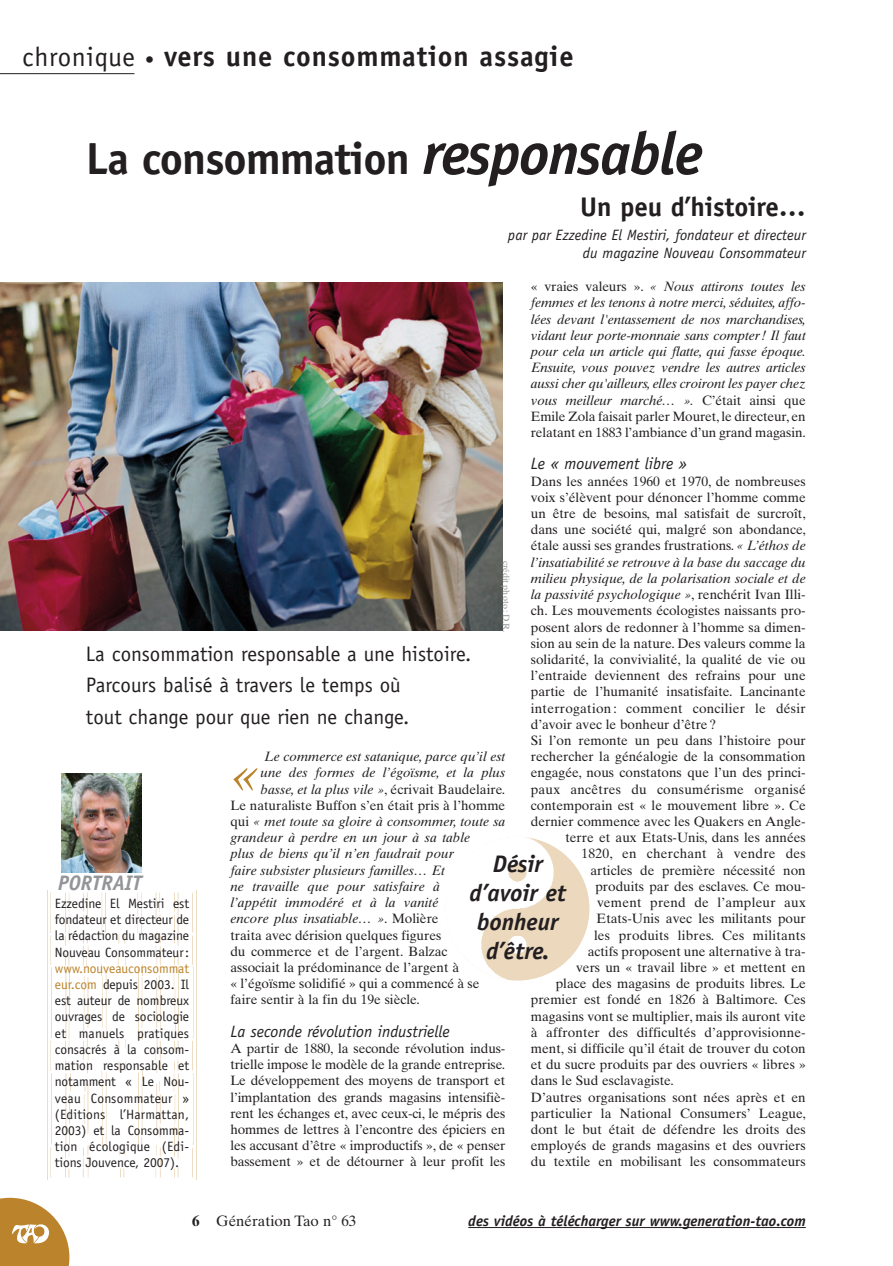
<style>
.page{position:relative;width:893px;height:1266px;background:#fff}
.page>*{position:absolute;margin:0;border:0;box-sizing:border-box;transform-origin:0 0}
.t1{font:italic 60.45px "Times Ten";color:#bb832b}
.t2{font:700 45px "Officina Sans";letter-spacing:-.02em;color:#231f20}
.t3{font:700 28.5px "Officina Sans";letter-spacing:.03em;color:#231f20}
.t4{font:700 27px "Officina Sans";letter-spacing:-.005em;color:#231f20}
.t5{font:italic 700 24px/28.8px "Officina Sans";color:#231f20;text-align:center}
.t6{font:21px/31.5px "Officina Sans";color:#231f20}
.t7{font:italic 700 21px "Officina Sans";color:#939598}
.t8{font:italic 16.5px "Officina Sans";color:#231f20}
.t9{font:italic 15px/18px "Officina Sans";color:#231f20;text-align:right}
.t10{font:italic 700 15px "Officina Sans";color:#231f20}
.t11{font:15px "Times Ten";color:#231f20}
.t12{font:13.5px/16.2px "Times Ten";color:#231f20;text-align:justify}
.t13{font:italic 13.5px/16.2px "Times Ten";color:#231f20;text-align:justify}
.t14{font:13.5px/16.2px "Officina Sans";letter-spacing:-.005em;color:#231f20;text-align:justify}
.t15{font:13.5px "Times Ten";letter-spacing:.02em;color:#231f20}
.t16{font:9px "Times Ten";color:#939598}
.s1{font-weight:400;font-size:27px}
.s2{font-weight:400;font-size:18px}
.s3{font-style:italic;font-size:60px}
.s4{font-style:normal}
.s5{font-style:italic}
.s6{color:#bb832b}
.s7{font-weight:700}
</style>
<div class="page">
<svg style="left:0;top:1197px;width:69px;height:68px"></svg>
<hr style="left:0;top:73px;width:134px;height:1px;background:#231f20">
<hr style="left:468px;top:1226px;width:338px;height:1px;background:#231f20">
<img style="left:446px;top:836px;width:143px;height:144px;border-radius:50%">
<img style="left:50px;top:890px;width:147px;height:289px">
<img style="left:61px;top:773px;width:80px;height:99px">
<img style="left:0;top:282px;width:503px;height:348px">
<h3 class="t3" style="left:22px;top:45px;width:553px"><span class="s1">chronique</span> <span class="s2">•</span> vers une consommation assagie</h3>
<h2 class="t2" style="left:86px;top:141px;width:618px">La consommation <span class="s3">responsable</span></h2>
<h3 class="t4" style="left:580px;top:197px;width:227px">Un peu d’histoire…</h3>
<p class="t9" style="left:508px;top:227px;width:299px">par par Ezzedine El Mestiri, fondateur et directeur du magazine Nouveau Consommateur</p>
<p class="t13" style="left:531px;top:279px;width:276px"><span class="s4">« vraies valeurs ».</span> « Nous attirons toutes les femmes et les tenons à notre merci, séduites, affo&shy;lées devant l'entassement de nos marchandises, vidant leur porte-monnaie sans compter! Il faut pour cela un article qui flatte, qui fasse époque.<br>Ensuite, vous pouvez vendre les autres articles aussi cher qu'ailleurs, elles croiront les payer chez vous meilleur marché… ». <span class="s4">C’était ainsi que Emile Zola faisait parler Mouret, le directeur, en relatant en 1883 l’ambiance d’un grand magasin.</span></p>
<p class="t8" style="left:531px;top:457px;width:158px">Le « mouvement libre »</p>
<p class="t12" style="left:531px;top:474px;width:276px">Dans les années 1960 et 1970, de nombreuses</p>
<p class="t12" style="left:531px;top:490px;width:276px">voix s’élèvent pour dénoncer l’homme comme</p>
<p class="t12" style="left:531px;top:506px;width:276px">un être de besoins, mal satisfait de surcroît,</p>
<p class="t12" style="left:531px;top:523px;width:276px">dans une société qui, malgré son abondance,</p>
<p class="t12" style="left:531px;top:539px;width:276px">étale aussi ses grandes frustrations. <span class="s5">« L’éthos de</span></p>
<p class="t13" style="left:531px;top:555px;width:276px">l’insatiabilité se retrouve à la base du saccage du</p>
<p class="t13" style="left:531px;top:571px;width:276px">milieu physique, de la polarisation sociale et de</p>
<p class="t13" style="left:531px;top:587px;width:276px">la passivité psychologique »<span class="s4">, renchérit Ivan Illi-</span></p>
<p class="t12" style="left:531px;top:604px;width:276px">ch. Les mouvements écologistes naissants pro-</p>
<p class="t12" style="left:531px;top:620px;width:276px">posent alors de redonner à l’homme sa dimen-</p>
<p class="t12" style="left:531px;top:636px;width:276px">sion au sein de la nature. Des valeurs comme la</p>
<p class="t12" style="left:531px;top:652px;width:276px">solidarité, la convivialité, la qualité de vie ou</p>
<p class="t12" style="left:531px;top:668px;width:276px">l’entraide deviennent des refrains pour une</p>
<p class="t12" style="left:531px;top:685px;width:276px">partie de l’humanité insatisfaite. Lancinante</p>
<p class="t15" style="left:531px;top:702px;width:276px">interrogation : comment concilier le désir</p>
<p class="t12" style="left:531px;top:717px;width:187px">d’avoir avec le bonheur d’être ?</p>
<p class="t12" style="left:531px;top:733px;width:276px">Si l’on remonte un peu dans l’histoire pour</p>
<p class="t12" style="left:531px;top:749px;width:276px">rechercher la généalogie de la consommation</p>
<p class="t12" style="left:531px;top:766px;width:276px">engagée, nous constatons que l’un des princi-</p>
<p class="t15" style="left:531px;top:783px;width:276px">paux ancêtres du consumérisme organisé</p>
<p class="t12" style="left:531px;top:798px;width:276px">contemporain est « le mouvement libre ». Ce</p>
<p class="t12" style="left:531px;top:814px;width:276px">dernier commence avec les Quakers en Angle-</p>
<p class="t12" style="left:565px;top:830px;width:242px">terre et aux Etats-Unis, dans les années</p>
<p class="t15" style="left:581px;top:848px;width:226px">1820, en cherchant à vendre des</p>
<p class="t12" style="left:590px;top:863px;width:217px">articles de première nécessité non</p>
<p class="t12" style="left:595px;top:879px;width:212px">produits par des esclaves. Ce mou-</p>
<p class="t12" style="left:597px;top:895px;width:210px">vement prend de l’ampleur aux</p>
<p class="t12" style="left:597px;top:911px;width:211px">Etats-Unis avec les militants pour</p>
<p class="t12" style="left:594px;top:928px;width:213px">les produits libres. Ces militants</p>
<p class="t12" style="left:588px;top:944px;width:220px">actifs proposent une alternative à tra-</p>
<p class="t12" style="left:576px;top:960px;width:231px">vers un « travail libre » et mettent en</p>
<p class="t12" style="left:556px;top:976px;width:252px">place des magasins de produits libres. Le</p>
<p class="t12" style="left:531px;top:992px;width:276px">premier est fondé en 1826 à Baltimore. Ces</p>
<p class="t12" style="left:531px;top:1009px;width:276px">magasins vont se multiplier, mais ils auront vite</p>
<p class="t12" style="left:531px;top:1025px;width:276px">à affronter des difficultés d’approvisionne-</p>
<p class="t12" style="left:531px;top:1041px;width:276px">ment, si difficile qu’il était de trouver du coton</p>
<p class="t12" style="left:531px;top:1057px;width:276px">et du sucre produits par des ouvriers « libres »</p>
<p class="t12" style="left:531px;top:1073px;width:145px">dans le Sud esclavagiste.</p>
<p class="t12" style="left:531px;top:1090px;width:276px">D’autres organisations sont nées après et en</p>
<p class="t12" style="left:531px;top:1106px;width:276px">particulier la National Consumers’ League,</p>
<p class="t12" style="left:531px;top:1122px;width:276px">dont le but était de défendre les droits des</p>
<p class="t12" style="left:531px;top:1138px;width:276px">employés de grands magasins et des ouvriers</p>
<p class="t12" style="left:531px;top:1154px;width:276px">du textile en mobilisant les consommateurs</p>
<p class="t16" style="left:510px;top:560px;width:73px;rotate:90deg">crédit photo : D.R.</p>
<h3 class="t6" style="left:86px;top:639px;width:387px">La consommation responsable a une histoire.<br>Parcours balisé à travers le temps où<br>tout change pour que rien ne change.</h3>
<p class="t13" style="left:264px;top:749px;width:243px">Le commerce est satanique, parce qu’il est</p>
<p class="t13" style="left:261px;top:765px;width:246px">une des formes de l’égoïsme, et la plus</p>
<p class="t12" style="left:261px;top:782px;width:246px"><span class="s5">basse, et la plus vile »</span>, écrivait Baudelaire.</p>
<p class="t12" style="left:230px;top:798px;width:276px">Le naturaliste Buffon s’en était pris à l’homme</p>
<p class="t13" style="left:230px;top:814px;width:276px"><span class="s4">qui</span> « met toute sa gloire à consommer, toute sa</p>
<p class="t13" style="left:230px;top:830px;width:241px">grandeur à perdre en un jour à sa table</p>
<p class="t13" style="left:230px;top:846px;width:225px">plus de biens qu’il n’en faudrait pour</p>
<p class="t13" style="left:230px;top:863px;width:216px">faire subsister plusieurs familles… Et</p>
<p class="t13" style="left:230px;top:879px;width:211px">ne travaille que pour satisfaire à</p>
<p class="t13" style="left:230px;top:895px;width:209px">l’appétit immodéré et à la vanité</p>
<p class="t13" style="left:230px;top:911px;width:210px">encore plus insatiable… »<span class="s4">. Molière</span></p>
<p class="t12" style="left:230px;top:928px;width:212px">traita avec dérision quelques figures</p>
<p class="t12" style="left:230px;top:944px;width:219px">du commerce et de l’argent. Balzac</p>
<p class="t12" style="left:230px;top:960px;width:230px">associait la prédominance de l’argent à</p>
<p class="t12" style="left:230px;top:976px;width:251px">« l’égoïsme solidifié » qui a commencé à se</p>
<p class="t12" style="left:230px;top:992px;width:191px">faire sentir à la fin du 19e siècle.</p>
<p class="t8" style="left:230px;top:1024px;width:221px">La seconde révolution industrielle</p>
<p class="t12" style="left:230px;top:1041px;width:276px">A partir de 1880, la seconde révolution indus&shy;trielle impose le modèle de la grande entreprise.<br>Le développement des moyens de transport et l’implantation des grands magasins intensifiè&shy;rent les échanges et, avec ceux-ci, le mépris des hommes de lettres à l’encontre des épiciers en les accusant d’être « improductifs », de « penser bassement » et de détourner à leur profit les</p>
<h1 class="t1" style="left:230px;top:750px;width:32px">«</h1>
<h3 class="t5" style="left:470px;top:851px;width:98px">Désir d’avoir et bonheur d’être.</h3>
<h3 class="t7" style="left:58px;top:875px;width:86px">PORTRAIT</h3>
<p class="t14" style="left:55px;top:896px;width:136px">Ezzedine El Mestiri est fondateur et directeur de la rédaction du magazine Nouveau Consommateur:</p>
<p class="t14" style="left:55px;top:961px;width:136px"><span class="s6">www.nouveauconsommat eur.com</span> depuis 2003. Il est auteur de nombreux ouvrages de sociologie et manuels pratiques consacrés à la consom&shy;mation responsable et notamment « Le Nou&shy;veau Consommateur » (Editions l’Harmattan, 2003) et la Consomma&shy;tion écologique (Edi&shy;tions Jouvence, 2007).</p>
<p class="t11" style="left:192px;top:1215px;width:166px"><span class="s7">6</span> Génération Tao n° 63</p>
<p class="t10" style="left:468px;top:1214px;width:339px">des vidéos à télécharger sur www.generation-tao.com</p>
</div>
